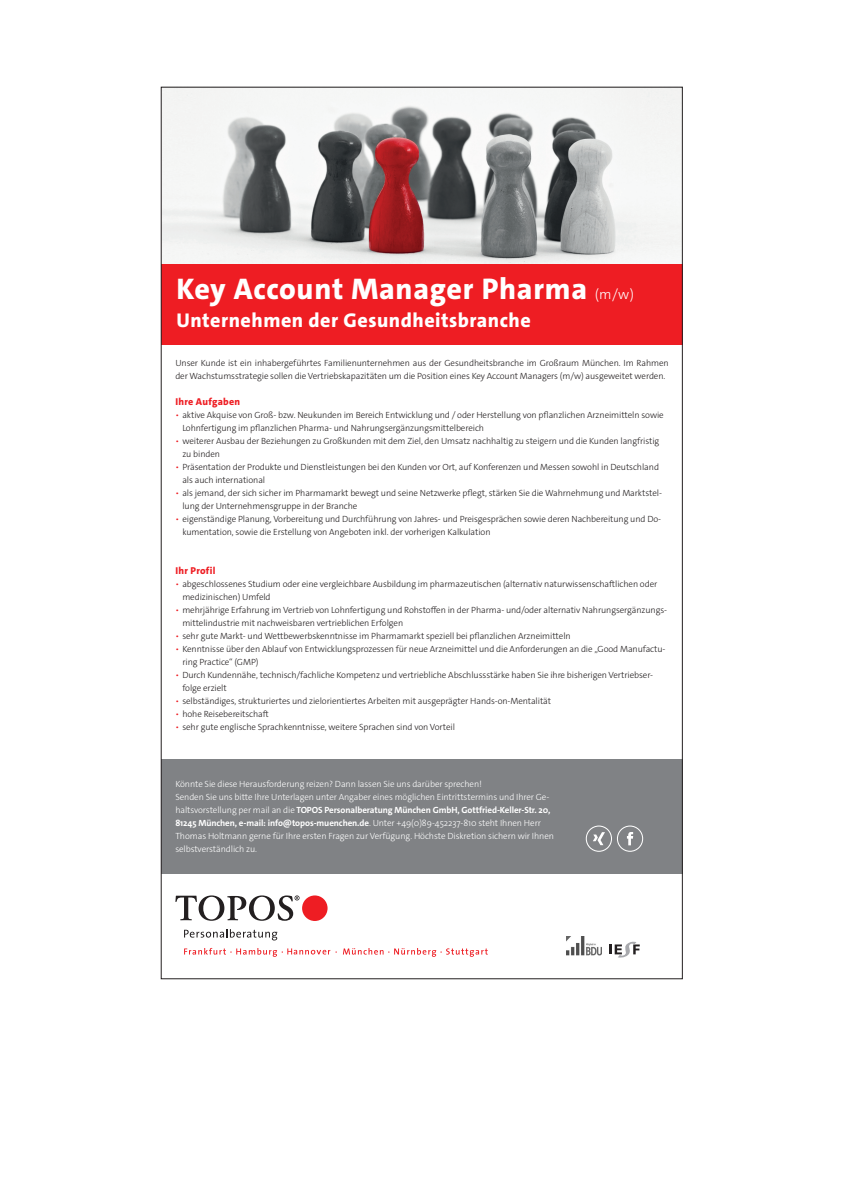
<style>
.page{position:relative;width:842px;height:1191px;background:#fff}
.page>*{position:absolute;margin:0;border:0;box-sizing:border-box;transform-origin:0 0}
.t1{font:800 30px "The Sans C4 s";letter-spacing:.025em;color:#fff}
.t2{font:800 20px "The Sans C4 s";letter-spacing:.025em;color:#fff}
.t3{font:800 10px "The Sans C4 s";letter-spacing:.025em;color:#ee1d23}
.t4{font:300 9px/13px "The Sans C4 s";letter-spacing:-.01em;color:#231f20}
.t5{font:300 9px/13px "The Sans C4 s";letter-spacing:-.01em;color:#fff}
.s1{font-weight:300;font-size:14px}
.s2{color:#ee1d23}
.s3{font-weight:700}
</style>
<div class="page">
<div style="left:161px;top:263px;width:522px;height:82px;background:#ee1d23"></div>
<img style="left:163px;top:89px;width:518px;height:174px">
<svg style="left:609px;top:941px;width:31px;height:17px"></svg>
<img style="left:567px;top:937px;width:35px;height:18px">
<div style="left:161px;top:759px;width:522px;height:114px;background:#808285"></div>
<svg style="left:586px;top:825px;width:57px;height:26px"></svg>
<svg style="left:227px;top:896px;width:19px;height:24px"></svg>
<svg style="left:278px;top:895px;width:22px;height:25px"></svg>
<svg style="left:249px;top:895px;width:26px;height:25px"></svg>
<div style="left:254px;top:896px;width:16px;height:23px;background:#fff;border-radius:50%"></div>
<svg style="left:175px;top:895px;width:22px;height:25px"></svg>
<div style="left:199px;top:895px;width:25px;height:25px;background:#231f20;border-radius:50%"></div>
<div style="left:203px;top:896px;width:17px;height:23px;background:#fff;border-radius:50%"></div>
<div style="left:302px;top:895px;width:26px;height:26px;background:#ee1d23;border-radius:50%"></div>
<svg style="left:184px;top:929px;width:93px;height:11px"></svg>
<svg style="left:343px;top:948px;width:145px;height:9px"></svg>
<svg style="left:184px;top:948px;width:153px;height:9px"></svg>
<h1 class="t1" style="left:176px;top:269px;width:459px">Key Account Manager Pharma <span class="s1">(m/w)</span></h1>
<h2 class="t2" style="left:176px;top:307px;width:356px">Unternehmen der Gesundheitsbranche</h2>
<p class="t4" style="left:175px;top:356px;width:495px">Unser Kunde ist ein inhabergeführtes Familienunternehmen aus der Gesundheitsbranche im Großraum München. Im Rahmen der Wachstumsstrategie sollen die Vertriebskapazitäten um die Position eines Key Account Managers (m/w) ausgeweitet werden.</p>
<p class="t3" style="left:175px;top:395px;width:66px">Ihre Aufgaben</p>
<p class="t4" style="left:182px;top:408px;width:483px;text-indent:-7px"><span class="s2">•</span> aktive Akquise von Groß- bzw. Neukunden im Bereich Entwicklung und / oder Herstellung von pflanzlichen Arzneimitteln sowie<br>Lohnfertigung im pflanzlichen Pharma- und Nahrungsergänzungsmittelbereich</p>
<p class="t4" style="left:182px;top:434px;width:478px;text-indent:-7px"><span class="s2">•</span> weiterer Ausbau der Beziehungen zu Großkunden mit dem Ziel, den Umsatz nachhaltig zu steigern und die Kunden langfristig zu binden</p>
<p class="t4" style="left:182px;top:460px;width:478px;text-indent:-7px"><span class="s2">•</span> Präsentation der Produkte und Dienstleistungen bei den Kunden vor Ort, auf Konferenzen und Messen sowohl in Deutschland als auch international</p>
<p class="t4" style="left:182px;top:486px;width:481px;text-indent:-7px"><span class="s2">•</span> als jemand, der sich sicher im Pharmamarkt bewegt und seine Netzwerke pflegt, stärken Sie die Wahrnehmung und Marktstel&shy;lung der Unternehmensgruppe in der Branche</p>
<p class="t4" style="left:182px;top:512px;width:480px;text-indent:-7px"><span class="s2">•</span> eigenständige Planung, Vorbereitung und Durchführung von Jahres- und Preisgesprächen sowie deren Nachbereitung und Do&shy;kumentation, sowie die Erstellung von Angeboten inkl. der vorherigen Kalkulation</p>
<p class="t3" style="left:175px;top:564px;width:42px">Ihr Profil</p>
<p class="t4" style="left:182px;top:577px;width:476px;text-indent:-7px"><span class="s2">•</span> abgeschlossenes Studium oder eine vergleichbare Ausbildung im pharmazeutischen (alternativ naturwissenschaftlichen oder medizinischen) Umfeld</p>
<p class="t4" style="left:182px;top:603px;width:486px;text-indent:-7px"><span class="s2">•</span> mehrjährige Erfahrung im Vertrieb von Lohnfertigung und Rohstoffen in der Pharma- und/oder alternativ Nahrungsergänzungs&shy;mittelindustrie mit nachweisbaren vertrieblichen Erfolgen</p>
<p class="t4" style="left:175px;top:629px;width:397px"><span class="s2">•</span> sehr gute Markt- und Wettbewerbskenntnisse im Pharmamarkt speziell bei pflanzlichen Arzneimitteln</p>
<p class="t4" style="left:182px;top:642px;width:485px;text-indent:-7px"><span class="s2">•</span> Kenntnisse über den Ablauf von Entwicklungsprozessen für neue Arzneimittel und die Anforderungen an die „Good Manufactu&shy;ring Practice“ (GMP)</p>
<p class="t4" style="left:182px;top:668px;width:472px;text-indent:-7px"><span class="s2">•</span> Durch Kundennähe, technisch/fachliche Kompetenz und vertriebliche Abschlussstärke haben Sie ihre bisherigen Vertriebser&shy;folge erzielt</p>
<p class="t4" style="left:175px;top:694px;width:377px"><span class="s2">•</span> selbständiges, strukturiertes und zielorientiertes Arbeiten mit ausgeprägter Hands-on-Mentalität</p>
<p class="t4" style="left:175px;top:707px;width:95px"><span class="s2">•</span> hohe Reisebereitschaft</p>
<p class="t4" style="left:175px;top:720px;width:281px"><span class="s2">•</span> sehr gute englische Sprachkenntnisse, weitere Sprachen sind von Vorteil</p>
<p class="t5" style="left:175px;top:778px;width:380px">Könnte Sie diese Herausforderung reizen? Dann lassen Sie uns darüber sprechen!<br>Senden Sie uns bitte Ihre Unterlagen unter Angaber eines möglichen Eintrittstermins und Ihrer Ge&shy;haltsvorstellung per mail an die <span class="s3">TOPOS Personalberatung München GmbH, Gottfried-Keller-Str. 20, 81245 München, e-mail: info@topos-muenchen.de</span>. Unter +49(0)89-452237-810 steht Ihnen Herr Thomas Holtmann gerne für Ihre ersten Fragen zur Verfügung. Höchste Diskretion sichern wir Ihnen selbstverständlich zu.</p>
</div>
